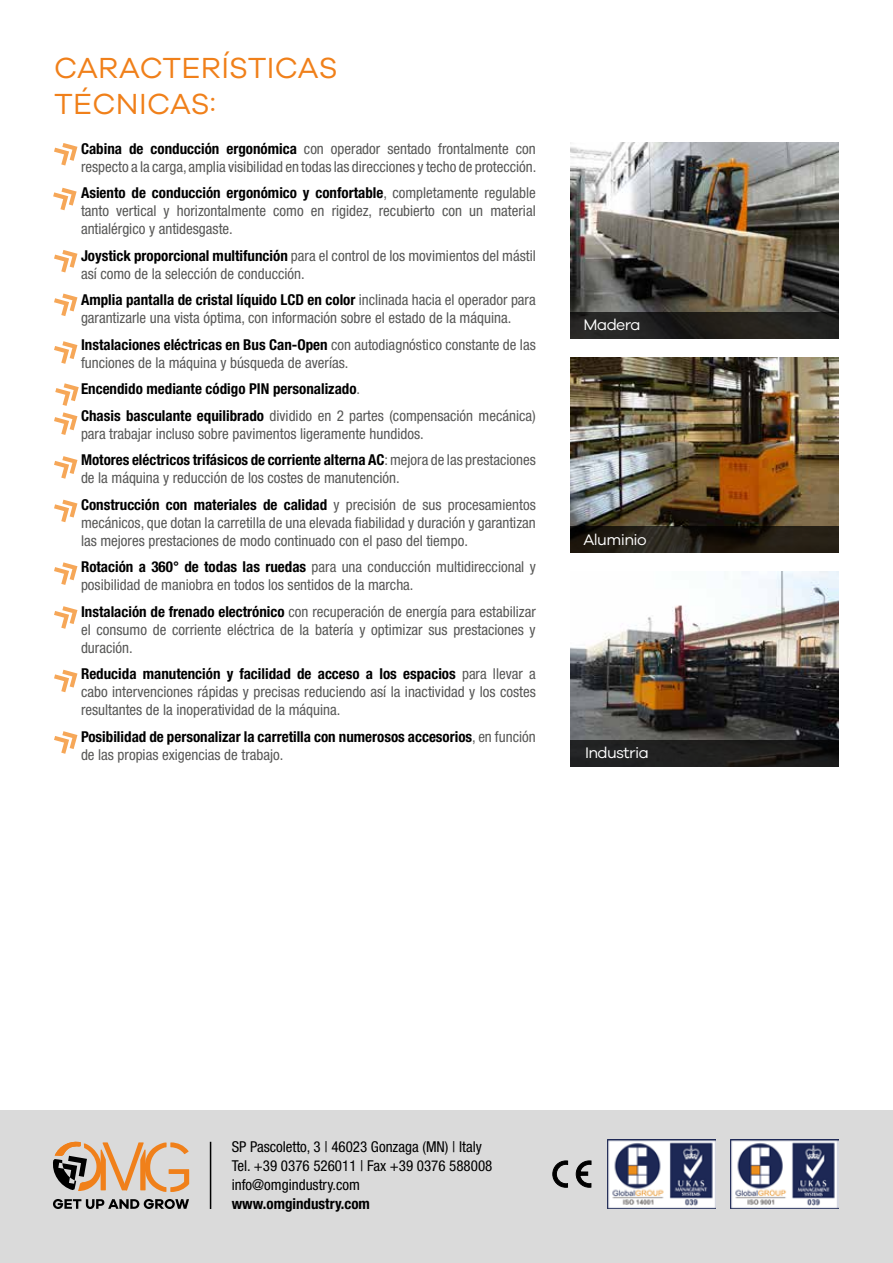
<style>
.page{position:relative;width:893px;height:1263px;background:#fff}
.page>*{position:absolute;margin:0;border:0;box-sizing:border-box;transform-origin:0 0}
.t1{font:30px/36px "Galano Grotesque";letter-spacing:.01em;color:#f0801a}
.t2{font:15.75px "Galano Grotesque";letter-spacing:-.04em;color:#fff}
.t3{font:condensed 15px/18px "Helvetica Neue LT Std";color:#575756}
.t4{font:700 condensed 15px/18px "Helvetica Neue LT Std";color:#000}
.t5{font:condensed 15px/18.8px "Helvetica Neue LT Std";color:#000}
.s1{font-weight:700;color:#000}
.s2{font-weight:400;color:#575756}
</style>
<div class="page">
<div style="left:0;top:1111px;width:893px;height:152px;background:#dadada"></div>
<svg style="left:54px;top:143px;width:23px;height:23px"></svg>
<svg style="left:53px;top:188px;width:24px;height:22px"></svg>
<svg style="left:54px;top:250px;width:23px;height:22px"></svg>
<svg style="left:54px;top:294px;width:23px;height:22px"></svg>
<svg style="left:54px;top:341px;width:23px;height:23px"></svg>
<svg style="left:55px;top:383px;width:24px;height:23px"></svg>
<svg style="left:54px;top:412px;width:23px;height:23px"></svg>
<svg style="left:54px;top:456px;width:23px;height:23px"></svg>
<svg style="left:54px;top:500px;width:23px;height:22px"></svg>
<svg style="left:54px;top:562px;width:23px;height:23px"></svg>
<svg style="left:54px;top:606px;width:23px;height:23px"></svg>
<svg style="left:54px;top:670px;width:23px;height:22px"></svg>
<svg style="left:54px;top:731px;width:23px;height:23px"></svg>
<svg style="left:552px;top:1160px;width:17px;height:28px"></svg>
<svg style="left:575px;top:1160px;width:17px;height:28px"></svg>
<hr style="left:210px;top:1142px;width:1px;height:67px;background:#000">
<svg style="left:53px;top:1199px;width:136px;height:10px"></svg>
<svg style="left:53px;top:1141px;width:136px;height:51px"></svg>
<img style="left:607px;top:1139px;width:109px;height:70px">
<img style="left:730px;top:1139px;width:109px;height:70px">
<img style="left:570px;top:143px;width:269px;height:169px">
<svg style="left:570px;top:312px;width:269px;height:26px;background:#22201e"></svg>
<img style="left:570px;top:358px;width:269px;height:168px">
<svg style="left:570px;top:526px;width:269px;height:27px;background:#201b13"></svg>
<img style="left:570px;top:571px;width:269px;height:169px">
<svg style="left:570px;top:740px;width:269px;height:26px;background:#1d1d1c"></svg>
<h1 class="t1" style="left:54px;top:49px;width:285px">CARACTERÍSTICAS<br>TÉCNICAS:</h1>
<p class="t3" style="left:54px;top:139px;width:484px;text-align:right"><span class="s1">• Cabina de conducción ergonómica</span> con operador sentado frontalmente con respecto a la carga, amplia visibilidad en todas las direcciones y techo de protección.</p>
<p class="t3" style="left:81px;top:184px;width:456px;text-align:justify;text-indent:-27px"><span class="s1">• Asiento de conducción ergonómico y confortable</span>, completamente regulable tanto vertical y horizontalmente como en rigidez, recubierto con un material antialérgico y antidesgaste.</p>
<p class="t3" style="left:81px;top:246px;width:456px;text-indent:-27px"><span class="s1">• Joystick proporcional multifunción</span> para el control de los movimientos del mástil así como de la selección de conducción.</p>
<p class="t3" style="left:54px;top:291px;width:483px;text-align:center"><span class="s1">• Amplia pantalla de cristal líquido LCD en color</span> inclinada hacia el operador para garantizarle una vista óptima, con información sobre el estado de la máquina.</p>
<p class="t3" style="left:81px;top:335px;width:456px;text-indent:-27px"><span class="s1">• Instalaciones eléctricas en Bus Can-Open</span> con autodiagnóstico constante de las funciones de la máquina y búsqueda de averías.</p>
<p class="t4" style="left:54px;top:380px;width:308px">• Encendido mediante código PIN personalizado<span class="s2">.</span></p>
<p class="t3" style="left:81px;top:406px;width:456px;text-indent:-27px"><span class="s1">• Chasis basculante equilibrado</span> dividido en 2 partes (compensación mecánica) para trabajar incluso sobre pavimentos ligeramente hundidos.</p>
<p class="t3" style="left:81px;top:451px;width:456px;text-indent:-27px"><span class="s1">• Motores eléctricos trifásicos de corriente alterna AC</span>: mejora de las prestaciones de la máquina y reducción de los costes de manutención.</p>
<p class="t3" style="left:81px;top:495px;width:456px;text-align:justify;text-indent:-27px"><span class="s1">• Construcción con materiales de calidad</span> y precisión de sus procesamientos mecánicos, que dotan la carretilla de una elevada fiabilidad y duración y garantizan las mejores prestaciones de modo continuado con el paso del tiempo.</p>
<p class="t3" style="left:81px;top:558px;width:456px;text-indent:-27px"><span class="s1">• Rotación a 360° de todas las ruedas</span> para una conducción multidireccional y posibilidad de maniobra en todos los sentidos de la marcha.</p>
<p class="t3" style="left:81px;top:602px;width:456px;text-align:justify;text-indent:-27px"><span class="s1">• Instalación de frenado electrónico</span> con recuperación de energía para estabilizar el consumo de corriente eléctrica de la batería y optimizar sus prestaciones y duración.</p>
<p class="t3" style="left:81px;top:665px;width:456px;text-align:justify;text-indent:-27px"><span class="s1">• Reducida manutención y facilidad de acceso a los espacios</span> para llevar a cabo intervenciones rápidas y precisas reduciendo así la inactividad y los costes resultantes de la inoperatividad de la máquina.</p>
<p class="t4" style="left:81px;top:727px;width:456px;text-indent:-27px">• Posibilidad de personalizar la carretilla con numerosos accesorios<span class="s2">, en función de las propias exigencias de trabajo.</span></p>
<p class="t2" style="left:584px;top:315px;width:58px">Madera</p>
<p class="t2" style="left:584px;top:530px;width:65px">Aluminio</p>
<p class="t2" style="left:585px;top:743px;width:65px">Industria</p>
<p class="t5" style="left:232px;top:1138px;width:262px">SP Pascoletto, 3 | 46023 Gonzaga (MN) | Italy<br>Tel. +39 0376 526011 | Fax +39 0376 588008 info@omgindustry.com</p>
<p class="t4" style="left:232px;top:1194px;width:140px">www.omgindustry.com</p>
</div>
